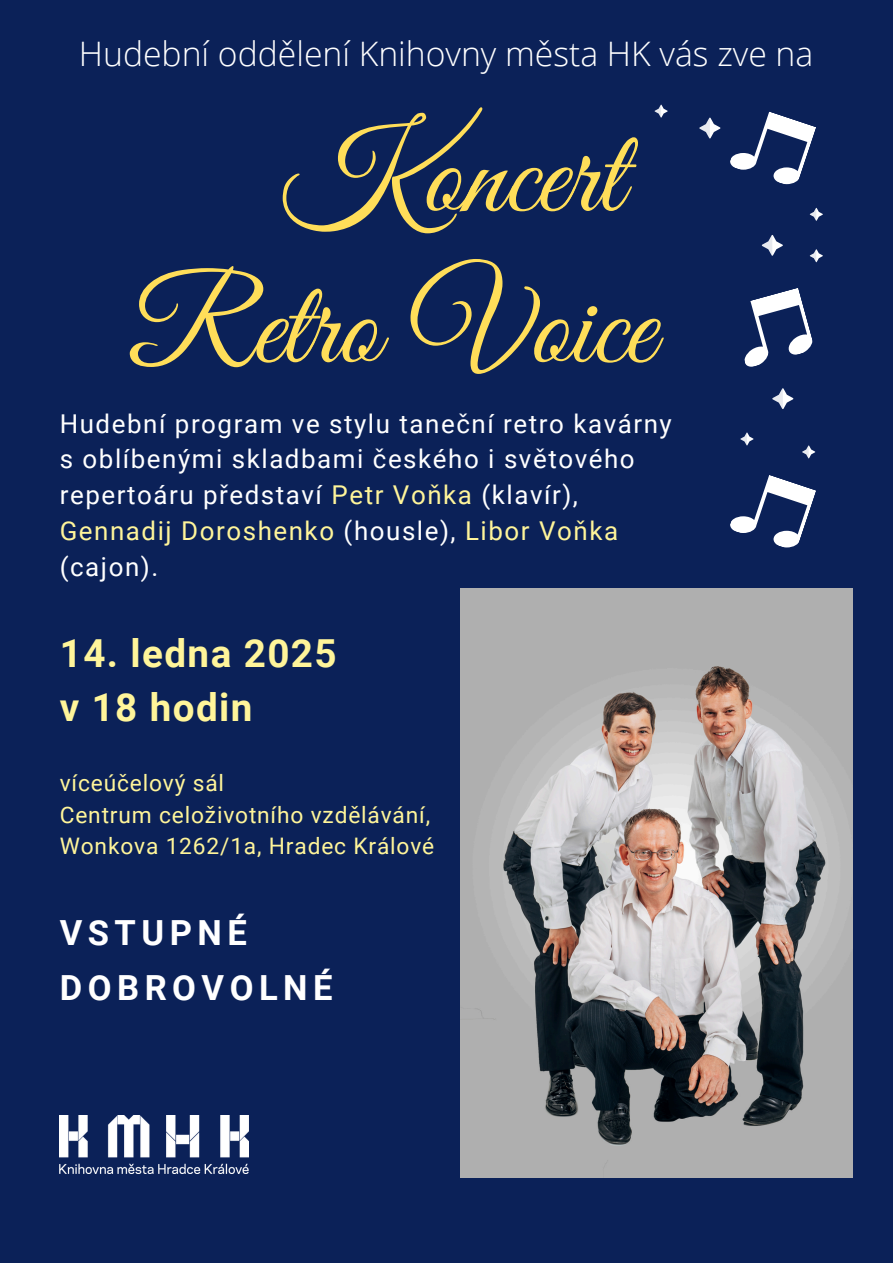
<style>
.page{position:relative;width:893px;height:1263px;background:#0b2158}
.page>*{position:absolute;margin:0;border:0;box-sizing:border-box;transform-origin:0 0}
.t1{font:122.1px/151.4px "Great Vibes";color:#ffde59;text-align:right}
.t2{font:700 38.62px/53.8px "Roboto";letter-spacing:.035em;color:#fff59a}
.t3{font:700 34.58px/55.3px "Roboto";letter-spacing:.16em;color:#fff}
.t4{font:300 33.75px "Open Sans";color:#fff}
.t5{font:25.95px/35.9px "Roboto";letter-spacing:.06em;color:#fff}
.t6{font:22.8px/31.6px "Roboto";letter-spacing:.035em;color:#fff59a}
.s1{color:#fff59a}
</style>
<div class="page">
<svg style="left:730px;top:111px;width:86px;height:74px"></svg>
<svg style="left:744px;top:288px;width:69px;height:79px"></svg>
<svg style="left:730px;top:475px;width:86px;height:73px"></svg>
<svg style="left:762px;top:235px;width:21px;height:21px"></svg>
<svg style="left:810px;top:208px;width:13px;height:13px"></svg>
<svg style="left:810px;top:249px;width:13px;height:13px"></svg>
<svg style="left:699px;top:118px;width:21px;height:20px"></svg>
<svg style="left:654px;top:105px;width:14px;height:12px"></svg>
<svg style="left:772px;top:388px;width:21px;height:21px"></svg>
<svg style="left:740px;top:432px;width:13px;height:13px"></svg>
<svg style="left:802px;top:445px;width:13px;height:13px"></svg>
<img style="left:460px;top:589px;width:392px;height:588px">
<img style="left:60px;top:1115px;width:189px;height:58px">
<p class="t4" style="left:79px;top:30px;width:736px">Hudební oddělení Knihovny města HK vás zve na</p>
<p class="t1" style="left:128px;top:108px;width:528px">Koncert<br>Retro Voice</p>
<p class="t5" style="left:60px;top:406px;width:613px">Hudební program ve stylu taneční retro kavárny s oblíbenými skladbami českého i světového repertoáru představí <span class="s1">Petr Voňka</span> (klavír), <span class="s1">Gennadij Doroshenko</span> (housle), <span class="s1">Libor Voňka </span>(cajon).</p>
<p class="t2" style="left:60px;top:627px;width:278px">14. ledna 2025 v 18 hodin</p>
<p class="t6" style="left:60px;top:767px;width:166px">víceúčelový sál</p>
<h1 class="t6" style="left:60px;top:799px;width:376px">Centrum celoživotního vzdělávání,<br>Wonkova 1262/1a, Hradec Králové</h1>
<p class="t3" style="left:60px;top:905px;width:274px">VSTUPNÉ<br>DOBROVOLNÉ</p>
</div>
